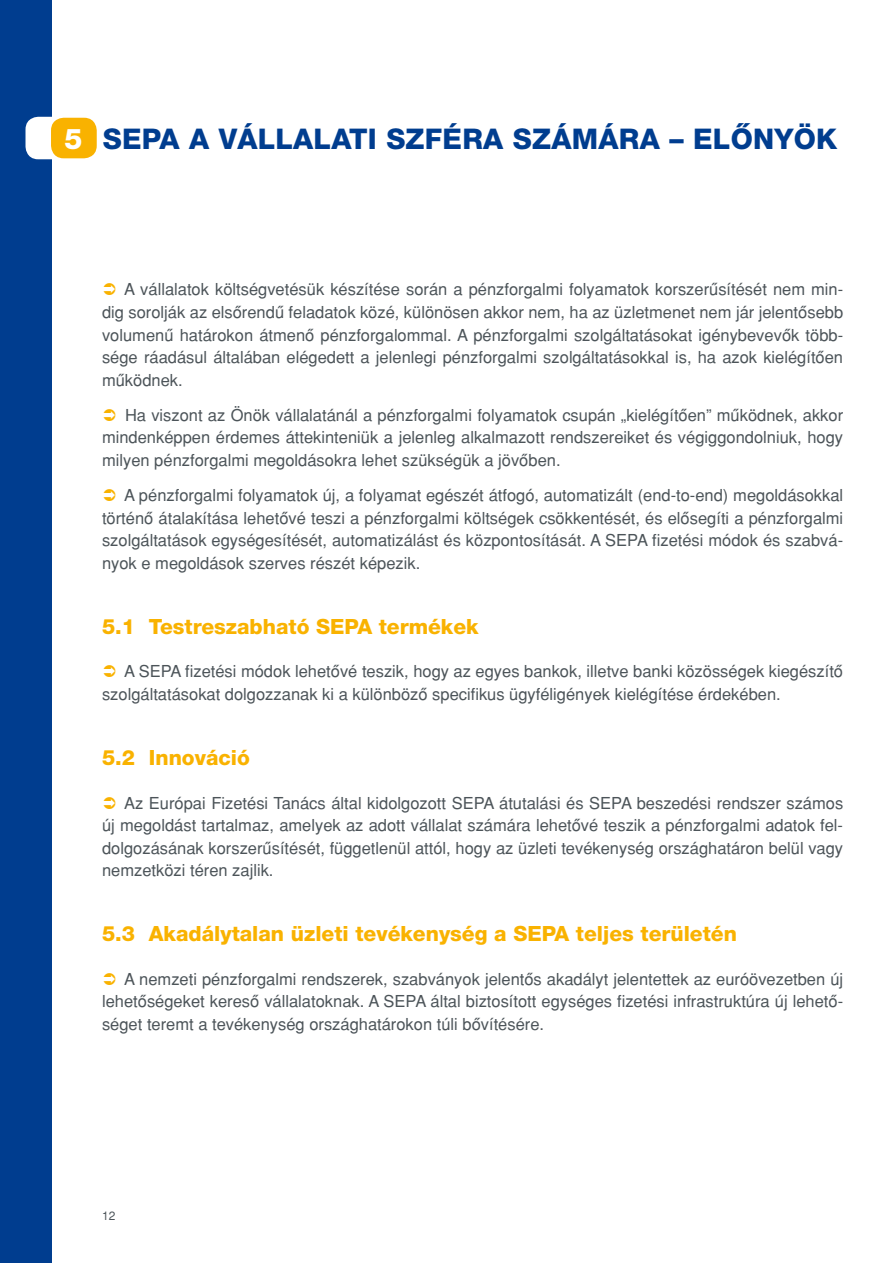
<style>
.page{position:relative;width:893px;height:1263px;background:#fff}
.page>*{position:absolute;margin:0;border:0;box-sizing:border-box;transform-origin:0 0}
.t1{font:28.5px "Helvetica H Heavy";letter-spacing:.01em;color:#003d8f}
.t2{font:21px "Helvetica H Heavy";color:#f9b200}
.t3{font:16.5px/22.5px "Helvetica H";color:#4c5459;text-align:justify}
.t4{font:12px "Helvetica H";color:#4c5459}
.s1{color:#fff}
</style>
<div class="page">
<div style="left:0;top:0;width:51px;height:1263px;background:#003d8f"></div>
<div style="left:26px;top:117px;width:840px;height:42px;background:#fff;border-radius:13px"></div>
<div style="left:51px;top:118px;width:46px;height:40px;background:#f9b200;border-radius:13px"></div>
<h1 class="t1" style="left:64px;top:123px;width:774px"><span class="s1">5</span> SEPA A VÁLLALATI SZFÉRA SZÁMÁRA – ELÔNYÖK</h1>
<p class="t3" style="left:102px;top:278px;width:743px;text-indent:22px">A vállalatok költségvetésük készítése során a pénzforgalmi folyamatok korszerûsítését nem min&shy;dig sorolják az elsôrendû feladatok közé, különösen akkor nem, ha az üzletmenet nem jár jelentôsebb volumenû határokon átmenô pénzforgalommal. A pénzforgalmi szolgáltatásokat igénybevevôk több&shy;sége ráadásul általában elégedett a jelenlegi pénzforgalmi szolgáltatásokkal is, ha azok kielégítôen mûködnek.</p>
<p class="t3" style="left:102px;top:404px;width:743px;text-indent:23px">Ha viszont az Önök vállalatánál a pénzforgalmi folyamatok csupán „kielégítôen” mûködnek, akkor mindenképpen érdemes áttekinteniük a jelenleg alkalmazott rendszereiket és végiggondolniuk, hogy milyen pénzforgalmi megoldásokra lehet szükségük a jövôben.</p>
<p class="t3" style="left:102px;top:484px;width:743px;text-indent:22px">A pénzforgalmi folyamatok új, a folyamat egészét átfogó, automatizált (end-to-end) megoldásokkal történô átalakítása lehetôvé teszi a pénzforgalmi költségek csökkentését, és elôsegíti a pénzforgalmi szolgáltatások egységesítését, automatizálást és központosítását. A SEPA fizetési módok és szabvá&shy;nyok e megoldások szerves részét képezik.</p>
<p class="t2" style="left:102px;top:614px;width:378px">5.1 Testreszabható SEPA termékek</p>
<p class="t3" style="left:102px;top:660px;width:743px;text-indent:22px">A SEPA fizetési módok lehetôvé teszik, hogy az egyes bankok, illetve banki közösségek kiegészítô szolgáltatásokat dolgozzanak ki a különbözô specifikus ügyféligények kielégítése érdekében.</p>
<p class="t2" style="left:102px;top:746px;width:149px">5.2 Innováció</p>
<p class="t3" style="left:102px;top:791px;width:743px;text-indent:22px">Az Európai Fizetési Tanács által kidolgozott SEPA átutalási és SEPA beszedési rendszer számos új megoldást tartalmaz, amelyek az adott vállalat számára lehetôvé teszik a pénzforgalmi adatok fel&shy;dolgozásának korszerûsítését, függetlenül attól, hogy az üzleti tevékenység országhatáron belül vagy nemzetközi téren zajlik.</p>
<p class="t2" style="left:102px;top:922px;width:636px">5.3 Akadálytalan üzleti tevékenység a SEPA teljes területén</p>
<p class="t3" style="left:102px;top:968px;width:743px;text-indent:22px">A nemzeti pénzforgalmi rendszerek, szabványok jelentôs akadályt jelentettek az euróövezetben új lehetôségeket keresô vállalatoknak. A SEPA által biztosított egységes fizetési infrastruktúra új lehetô&shy;séget teremt a tevékenység országhatárokon túli bôvítésére.</p>
<p class="t4" style="left:102px;top:1209px;width:15px">12</p>
</div>
